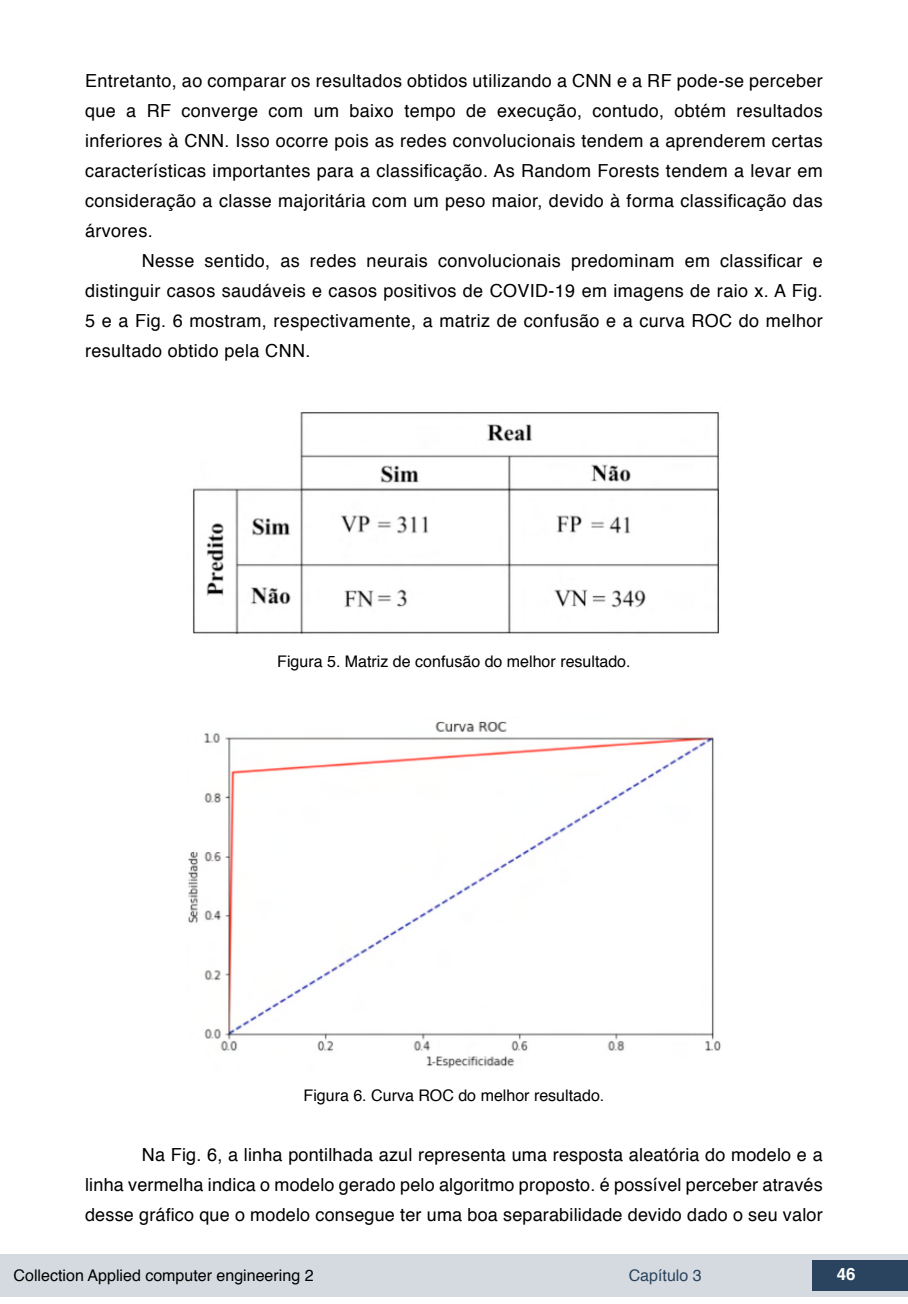
<style>
.page{position:relative;width:908px;height:1304px;background:#fff}
.page>*{position:absolute;margin:0;border:0;box-sizing:border-box;transform-origin:0 0}
.txt{font:18px/30px "Helvetica";letter-spacing:.02em;color:#000;text-align:justify}
.t1{font:700 16.8px "Helvetica";color:#fff}
.imagens_graf_tab{font:16px "Helvetica";color:#000}
.t2{font:16px "Helvetica";color:#2a435e}
</style>
<div class="page">
<div style="left:0;top:1254px;width:906px;height:43px;background:#d4dadf"></div>
<div style="left:812px;top:1261px;width:95px;height:30px;background:#2a435e"></div>
<img style="left:192px;top:412px;width:528px;height:222px">
<img style="left:188px;top:721px;width:533px;height:347px">
<p class="txt" style="left:85px;top:66px;width:738px">Entretanto, ao comparar os resultados obtidos utilizando a CNN e a RF pode-se perceber que a RF converge com um baixo tempo de execução, contudo, obtém resultados inferiores à CNN. Isso ocorre pois as redes convolucionais tendem a aprenderem certas características importantes para a classificação. As Random Forests tendem a levar em consideração a classe majoritária com um peso maior, devido à forma classificação das árvores.</p>
<p class="txt" style="left:85px;top:246px;width:738px;text-indent:57px">Nesse sentido, as redes neurais convolucionais predominam em classificar e distinguir casos saudáveis e casos positivos de COVID-19 em imagens de raio x. A Fig.<br>5 e a Fig. 6 mostram, respectivamente, a matriz de confusão e a curva ROC do melhor resultado obtido pela CNN.</p>
<p class="imagens_graf_tab" style="left:277px;top:649px;width:355px">Figura 5. Matriz de confusão do melhor resultado.</p>
<p class="imagens_graf_tab" style="left:303px;top:1083px;width:302px">Figura 6. Curva ROC do melhor resultado.</p>
<p class="txt" style="left:85px;top:1140px;width:738px;text-indent:57px">Na Fig. 6, a linha pontilhada azul representa uma resposta aleatória do modelo e a linha vermelha indica o modelo gerado pelo algoritmo proposto. é possível perceber através desse gráfico que o modelo consegue ter uma boa separabilidade devido dado o seu valor</p>
<p class="imagens_graf_tab" style="left:14px;top:1263px;width:301px">Collection Applied computer engineering 2</p>
<p class="t2" style="left:628px;top:1263px;width:74px">Capítulo 3</p>
<p class="t1" style="left:836px;top:1261px;width:20px">46</p>
</div>
